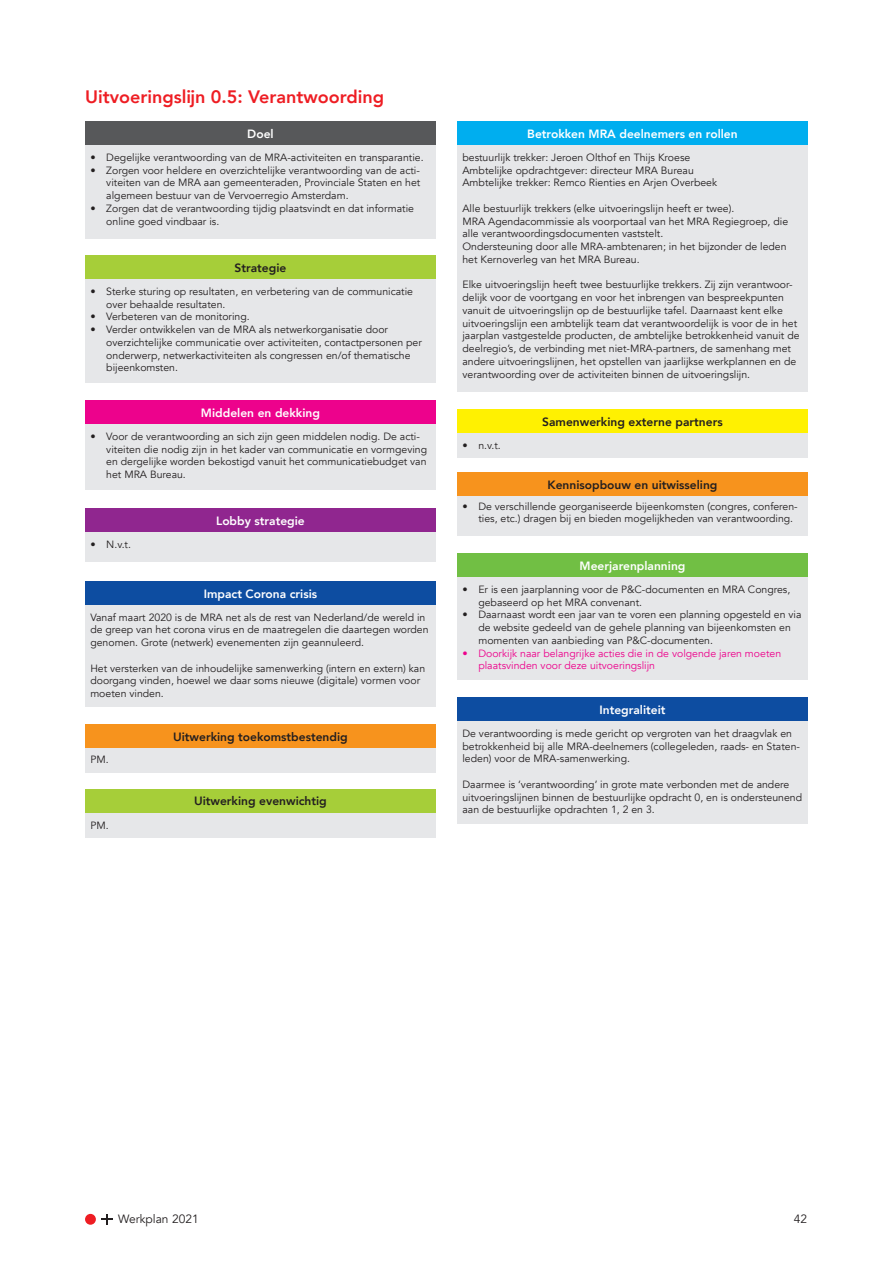
<style>
.page{position:relative;width:893px;height:1263px;background:#fff}
.page>*{position:absolute;margin:0;border:0;box-sizing:border-box;transform-origin:0 0}
.Hoofdkop{font:800 18px "Avenir";color:#ee1d23}
.t1{font:800 12px "Avenir";color:#fff}
.t2{font:800 12px "Avenir";color:#231f20}
.t3{font:12px "Avenir";color:#231f20}
.opsomming_bullets{font:10.5px/12.8px "Avenir";color:#231f20}
.t4{font:10.5px/12.8px "Avenir";color:#ed028c}
</style>
<div class="page">
<svg style="left:101px;top:1214px;width:11px;height:10px"></svg>
<div style="left:85px;top:1214px;width:11px;height:11px;background:#ee1d23;border-radius:50%"></div>
<div style="left:85px;top:145px;width:351px;height:93px;background:#e6e7e9"></div>
<div style="left:457px;top:145px;width:351px;height:246px;background:#e6e7e9"></div>
<div style="left:85px;top:279px;width:351px;height:103px;background:#e6e7e9"></div>
<div style="left:457px;top:433px;width:351px;height:24px;background:#e6e7e9"></div>
<div style="left:85px;top:424px;width:351px;height:66px;background:#e6e7e9"></div>
<div style="left:457px;top:494px;width:351px;height:41px;background:#e6e7e9"></div>
<div style="left:85px;top:532px;width:351px;height:30px;background:#e6e7e9"></div>
<div style="left:457px;top:577px;width:351px;height:102px;background:#e6e7e9"></div>
<div style="left:457px;top:721px;width:351px;height:102px;background:#e6e7e9"></div>
<div style="left:85px;top:121px;width:351px;height:24px;background:#57585a"></div>
<div style="left:457px;top:121px;width:351px;height:24px;background:#00aeef"></div>
<div style="left:85px;top:255px;width:351px;height:24px;background:#a6ce39"></div>
<div style="left:457px;top:409px;width:351px;height:24px;background:#fff101"></div>
<div style="left:457px;top:472px;width:351px;height:24px;background:#f7931d"></div>
<div style="left:457px;top:553px;width:351px;height:24px;background:#71bf44"></div>
<div style="left:457px;top:697px;width:351px;height:24px;background:#0d4da1"></div>
<div style="left:85px;top:508px;width:351px;height:24px;background:#90268f"></div>
<div style="left:85px;top:400px;width:351px;height:24px;background:#ed028c"></div>
<div style="left:85px;top:747px;width:351px;height:25px;background:#e6e7e9"></div>
<div style="left:85px;top:605px;width:351px;height:102px;background:#e6e7e9"></div>
<div style="left:85px;top:813px;width:351px;height:25px;background:#e6e7e9"></div>
<div style="left:85px;top:724px;width:351px;height:24px;background:#f7931d"></div>
<div style="left:85px;top:581px;width:351px;height:24px;background:#0d4da1"></div>
<div style="left:85px;top:789px;width:351px;height:24px;background:#a6ce39"></div>
<p class="Hoofdkop" style="left:85px;top:83px;width:301px">Uitvoeringslijn 0.5: Verantwoording</p>
<p class="t1" style="left:247px;top:124px;width:28px">Doel</p>
<p class="t1" style="left:527px;top:124px;width:212px">Betrokken MRA deelnemers en rollen</p>
<p class="opsomming_bullets" style="left:90px;top:151px;width:335px">• Degelijke verantwoording van de MRA-activiteiten en transparantie.</p>
<p class="opsomming_bullets" style="left:106px;top:164px;width:316px;text-align:justify;text-indent:-16px">• Zorgen voor heldere en overzichtelijke verantwoording van de acti&shy;viteiten van de MRA aan gemeenteraden, Provinciale Staten en het algemeen bestuur van de Vervoerregio Amsterdam.</p>
<p class="opsomming_bullets" style="left:106px;top:202px;width:309px;text-indent:-16px">• Zorgen dat de verantwoording tijdig plaatsvindt en dat informatie online goed vindbaar is.</p>
<p class="t2" style="left:235px;top:258px;width:53px">Strategie</p>
<p class="opsomming_bullets" style="left:106px;top:285px;width:308px;text-indent:-16px">• Sterke sturing op resultaten, en verbetering van de communicatie over behaalde resultaten.</p>
<p class="opsomming_bullets" style="left:90px;top:311px;width:161px">• Verbeteren van de monitoring.</p>
<p class="opsomming_bullets" style="left:106px;top:323px;width:317px;text-indent:-16px">• Verder ontwikkelen van de MRA als netwerkorganisatie door overzichtelijke communicatie over activiteiten, contactpersonen per onderwerp, netwerkactiviteiten als congressen en/of thematische bijeenkomsten.</p>
<p class="t1" style="left:201px;top:403px;width:120px">Middelen en dekking</p>
<p class="opsomming_bullets" style="left:106px;top:430px;width:322px;text-indent:-16px">• Voor de verantwoording an sich zijn geen middelen nodig. De acti&shy;viteiten die nodig zijn in het kader van communicatie en vormgeving en dergelijke worden bekostigd vanuit het communicatiebudget van het MRA Bureau.</p>
<p class="opsomming_bullets" style="left:90px;top:538px;width:42px">• N.v.t.</p>
<p class="t1" style="left:216px;top:511px;width:90px">Lobby strategie</p>
<p class="t1" style="left:204px;top:584px;width:115px">Impact Corona crisis</p>
<p class="opsomming_bullets" style="left:90px;top:611px;width:340px">Vanaf maart 2020 is de MRA net als de rest van Nederland/de wereld in de greep van het corona virus en de maatregelen die daartegen worden genomen. Grote (netwerk) evenementen zijn geannuleerd.</p>
<p class="opsomming_bullets" style="left:90px;top:662px;width:336px">Het versterken van de inhoudelijke samenwerking (intern en extern) kan doorgang vinden, hoewel we daar soms nieuwe (digitale) vormen voor moeten vinden.</p>
<p class="opsomming_bullets" style="left:90px;top:753px;width:20px">PM.</p>
<p class="opsomming_bullets" style="left:90px;top:819px;width:20px">PM.</p>
<p class="t2" style="left:173px;top:727px;width:176px">Uitwerking toekomstbestendig</p>
<p class="t2" style="left:194px;top:792px;width:134px">Uitwerking evenwichtig</p>
<p class="opsomming_bullets" style="left:462px;top:151px;width:229px">bestuurlijk trekker: Jeroen Olthof en Thijs Kroese</p>
<p class="opsomming_bullets" style="left:462px;top:164px;width:233px">Ambtelijke opdrachtgever: directeur MRA Bureau</p>
<p class="opsomming_bullets" style="left:462px;top:177px;width:256px">Ambtelijke trekker: Remco Rienties en Arjen Overbeek</p>
<p class="opsomming_bullets" style="left:462px;top:202px;width:273px">Alle bestuurlijk trekkers (elke uitvoeringslijn heeft er twee).</p>
<p class="opsomming_bullets" style="left:462px;top:215px;width:327px">MRA Agendacommissie als voorportaal van het MRA Regiegroep, die alle verantwoordingsdocumenten vaststelt.</p>
<p class="opsomming_bullets" style="left:462px;top:240px;width:326px">Ondersteuning door alle MRA-ambtenaren; in het bijzonder de leden het Kernoverleg van het MRA Bureau.</p>
<p class="opsomming_bullets" style="left:462px;top:279px;width:339px">Elke uitvoeringslijn heeft twee bestuurlijke trekkers. Zij zijn verantwoor&shy;delijk voor de voortgang en voor het inbrengen van bespreekpunten vanuit de uitvoeringslijn op de bestuurlijke tafel. Daarnaast kent elke uitvoeringslijn een ambtelijk team dat verantwoordelijk is voor de in het jaarplan vastgestelde producten, de ambtelijke betrokkenheid vanuit de deelregio’s, de verbinding met niet-MRA-partners, de samenhang met andere uitvoeringslijnen, het opstellen van jaarlijkse werkplannen en de verantwoording over de activiteiten binnen de uitvoeringslijn.</p>
<p class="opsomming_bullets" style="left:462px;top:439px;width:40px">• n.v.t.</p>
<p class="t2" style="left:542px;top:412px;width:182px">Samenwerking externe partners</p>
<p class="t2" style="left:547px;top:475px;width:172px">Kennisopbouw en uitwisseling</p>
<p class="opsomming_bullets" style="left:478px;top:500px;width:321px;text-indent:-16px">• De verschillende georganiseerde bijeenkomsten (congres, conferen&shy;ties, etc.) dragen bij en bieden mogelijkheden van verantwoording.</p>
<p class="t1" style="left:580px;top:556px;width:107px">Meerjarenplanning</p>
<p class="opsomming_bullets" style="left:478px;top:583px;width:313px;text-indent:-16px">• Er is een jaarplanning voor de P&amp;C-documenten en MRA Congres, gebaseerd op het MRA convenant.</p>
<p class="opsomming_bullets" style="left:478px;top:609px;width:325px;text-indent:-16px">• Daarnaast wordt een jaar van te voren een planning opgesteld en via de website gedeeld van de gehele planning van bijeenkomsten en momenten van aanbieding van P&amp;C-documenten.</p>
<p class="t4" style="left:478px;top:647px;width:304px;text-indent:-16px">• Doorkijk naar belangrijke acties die in de volgende jaren moeten plaatsvinden voor deze uitvoeringslijn</p>
<p class="t1" style="left:599px;top:700px;width:68px">Integraliteit</p>
<p class="opsomming_bullets" style="left:462px;top:727px;width:339px">De verantwoording is mede gericht op vergroten van het draagvlak en betrokkenheid bij alle MRA-deelnemers (collegeleden, raads- en Staten&shy;leden) voor de MRA-samenwerking.</p>
<p class="opsomming_bullets" style="left:462px;top:778px;width:341px">Daarmee is ‘verantwoording’ in grote mate verbonden met de andere uitvoeringslijnen binnen de bestuurlijke opdracht 0, en is ondersteunend aan de bestuurlijke opdrachten 1, 2 en 3.</p>
<p class="t3" style="left:118px;top:1212px;width:82px">Werkplan 2021</p>
<p class="t3" style="left:794px;top:1212px;width:15px">42</p>
</div>
